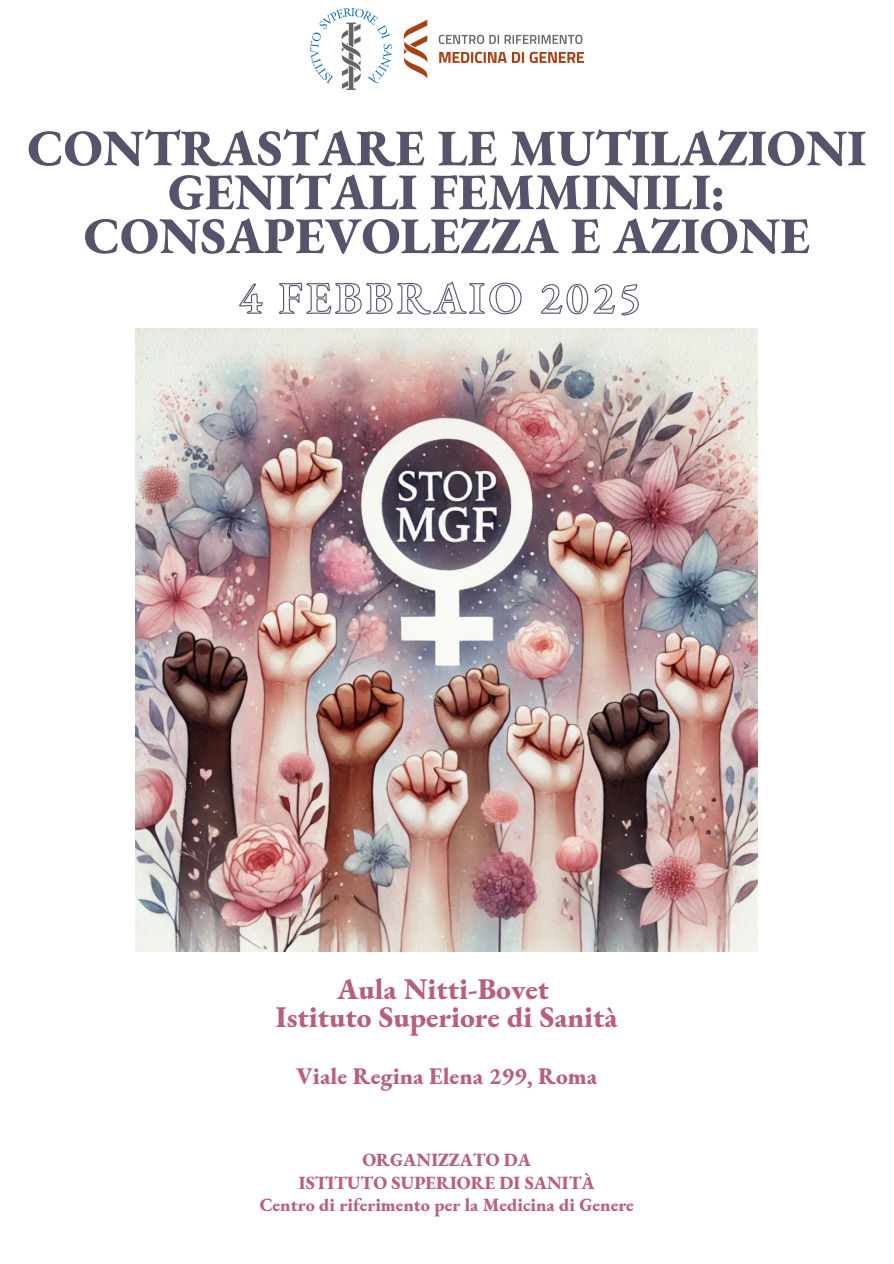
<style>
.page{position:relative;width:894px;height:1264px;background:#fff}
.page>*{position:absolute;margin:0;border:0;box-sizing:border-box;transform-origin:0 0}
.t1{font:800 51.3px/43.8px "EB Garamond";color:#59526b;text-align:center}
.t2{font:800 29.25px/28.2px "EB Garamond";color:#b7607c;text-align:center}
.t3{font:800 23.25px "EB Garamond";color:#b7607c}
.t4{font:800 18.15px "EB Garamond";color:#b7607c}
</style>
<div class="page">
<img style="left:310px;top:9px;width:273px;height:81px">
<svg style="left:239px;top:281px;width:400px;height:35px"></svg>
<img style="left:135px;top:329px;width:622px;height:622px">
<p class="t1" style="left:27px;top:125px;width:840px">CONTRASTARE LE MUTILAZIONI<br>GENITALI FEMMINILI:<br>CONSAPEVOLEZZA E AZIONE</p>
<h2 class="t2" style="left:276px;top:974px;width:343px">Aula Nitti-Bovet<br>Istituto Superiore di Sanità</h2>
<p class="t3" style="left:296px;top:1060px;width:302px">Viale Regina Elena 299, Roma</p>
<h3 class="t4" style="left:362px;top:1147px;width:170px">ORGANIZZATO DA</h3>
<h4 class="t4" style="left:299px;top:1170px;width:297px">ISTITUTO SUPERIORE DI SANITÀ</h4>
<p class="t4" style="left:259px;top:1192px;width:375px">Centro di riferimento per la Medicina di Genere</p>
</div>
